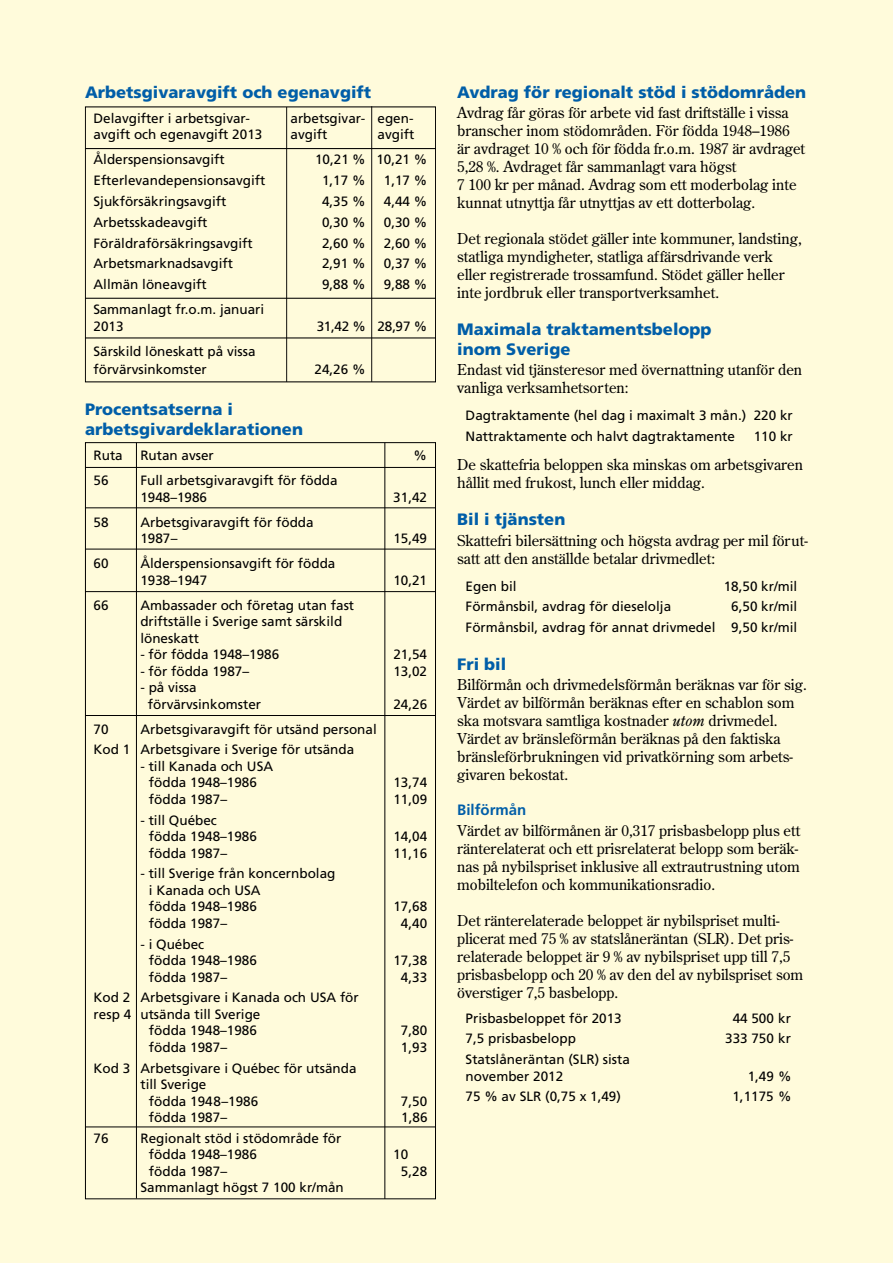
<style>
.page{position:relative;width:893px;height:1263px;background:#fffbdb}
.page>*{position:absolute;margin:0;border:0;box-sizing:border-box;transform-origin:0 0}
.t1{font:900 16.5px/19.8px "Frutiger";color:#005ea8}
.t2{font:15px/18px "Century Old Style";color:#000}
.t3{font:700 15px "Frutiger";color:#005ea8}
.t4{font:13.5px/16.5px "Frutiger";color:#000}
.s1{font-style:italic}
</style>
<div class="page">
<div style="left:85px;top:106px;width:351px;height:276px;border:1px solid #000"></div>
<hr style="left:85px;top:148px;width:351px;height:1px;background:#000">
<hr style="left:286px;top:107px;width:1px;height:275px;background:#000">
<hr style="left:371px;top:106px;width:1px;height:276px;background:#000">
<hr style="left:85px;top:338px;width:351px;height:1px;background:#000">
<hr style="left:85px;top:298px;width:351px;height:1px;background:#000">
<hr style="left:85px;top:1126px;width:351px;height:1px;background:#000">
<hr style="left:136px;top:443px;width:1px;height:755px;background:#000">
<hr style="left:85px;top:467px;width:351px;height:1px;background:#000">
<hr style="left:85px;top:507px;width:351px;height:1px;background:#000">
<hr style="left:85px;top:549px;width:351px;height:1px;background:#000">
<hr style="left:85px;top:591px;width:351px;height:1px;background:#000">
<hr style="left:384px;top:443px;width:1px;height:756px;background:#000">
<hr style="left:85px;top:715px;width:351px;height:1px;background:#000">
<p class="t1" style="left:85px;top:82px;width:288px">Arbetsgivaravgift och egenavgift</p>
<p class="t4" style="left:94px;top:110px;width:158px">Delavgifter i arbetsgivar-</p>
<p class="t4" style="left:291px;top:110px;width:124px">arbetsgivar- egen-</p>
<p class="t4" style="left:94px;top:126px;width:170px">avgift och egenavgift 2013</p>
<p class="t4" style="left:291px;top:126px;width:38px">avgift</p>
<p class="t4" style="left:378px;top:126px;width:38px">avgift</p>
<p class="t4" style="left:94px;top:151px;width:133px">Ålderspensionsavgift</p>
<p class="t4" style="left:315px;top:151px;width:114px">10,21 % 10,21 %</p>
<p class="t4" style="left:94px;top:172px;width:173px">Efterlevandepensionsavgift</p>
<p class="t4" style="left:322px;top:172px;width:45px">1,17 %</p>
<p class="t4" style="left:384px;top:172px;width:45px">1,17 %</p>
<p class="t4" style="left:94px;top:193px;width:134px">Sjukförsäkringsavgift</p>
<p class="t4" style="left:322px;top:193px;width:45px">4,35 %</p>
<p class="t4" style="left:384px;top:193px;width:45px">4,44 %</p>
<p class="t4" style="left:94px;top:214px;width:116px">Arbetsskadeavgift</p>
<p class="t4" style="left:322px;top:214px;width:45px">0,30 %</p>
<p class="t4" style="left:384px;top:214px;width:45px">0,30 %</p>
<p class="t4" style="left:94px;top:234px;width:161px">Föräldraförsäkringsavgift</p>
<p class="t4" style="left:322px;top:234px;width:45px">2,60 %</p>
<p class="t4" style="left:384px;top:234px;width:45px">2,60 %</p>
<p class="t4" style="left:94px;top:255px;width:141px">Arbetsmarknadsavgift</p>
<p class="t4" style="left:322px;top:255px;width:45px">2,91 %</p>
<p class="t4" style="left:384px;top:255px;width:45px">0,37 %</p>
<p class="t4" style="left:94px;top:276px;width:115px">Allmän löneavgift</p>
<p class="t4" style="left:322px;top:276px;width:45px">9,88 %</p>
<p class="t4" style="left:384px;top:276px;width:45px">9,88 %</p>
<p class="t4" style="left:94px;top:301px;width:172px">Sammanlagt fr.o.m. januari<br>2013</p>
<p class="t4" style="left:317px;top:317px;width:112px">31,42 % 28,97 %</p>
<p class="t4" style="left:94px;top:342px;width:164px;line-height:18px">Särskild löneskatt på vissa förvärvsinkomster</p>
<p class="t4" style="left:315px;top:360px;width:53px">24,26 %</p>
<p class="t1" style="left:85px;top:399px;width:219px">Procentsatserna i arbetsgivardeklarationen</p>
<p class="t4" style="left:94px;top:447px;width:31px">Ruta</p>
<p class="t4" style="left:140px;top:447px;width:75px">Rutan avser</p>
<p class="t4" style="left:414px;top:447px;width:15px">%</p>
<p class="t4" style="left:94px;top:472px;width:17px">56</p>
<p class="t4" style="left:140px;top:472px;width:199px">Full arbetsgivaravgift för födda<br>1948–1986</p>
<p class="t4" style="left:393px;top:489px;width:35px">31,42</p>
<p class="t4" style="left:94px;top:514px;width:17px">58</p>
<p class="t4" style="left:140px;top:514px;width:175px">Arbetsgivaravgift för födda<br>1987–</p>
<p class="t4" style="left:94px;top:555px;width:17px">60</p>
<p class="t4" style="left:140px;top:555px;width:197px">Ålderspensionsavgift för födda<br>1938–1947</p>
<p class="t4" style="left:393px;top:530px;width:35px">15,49</p>
<p class="t4" style="left:393px;top:572px;width:35px">10,21</p>
<p class="t4" style="left:94px;top:597px;width:17px">66</p>
<p class="t4" style="left:140px;top:597px;width:215px">Ambassader och företag utan fast driftställe i Sverige samt särskild löneskatt</p>
<p class="t4" style="left:140px;top:646px;width:140px">- för födda 1948–1986</p>
<p class="t4" style="left:393px;top:646px;width:35px">21,54</p>
<p class="t4" style="left:140px;top:663px;width:110px">- för födda 1987–</p>
<p class="t4" style="left:393px;top:663px;width:35px">13,02</p>
<p class="t4" style="left:148px;top:679px;width:115px;text-indent:-8px">- på vissa förvärvsinkomster</p>
<p class="t4" style="left:393px;top:696px;width:35px">24,26</p>
<p class="t4" style="left:94px;top:718px;width:285px;line-height:20.7px;text-indent:47px">Arbetsgivaravgift för utsänd personal<br>Kod 1 Arbetsgivare i Sverige för utsända</p>
<p class="t4" style="left:140px;top:758px;width:134px;text-align:center">- till Kanada och USA födda 1948–1986</p>
<p class="t4" style="left:94px;top:721px;width:17px">70</p>
<p class="t4" style="left:393px;top:774px;width:35px">13,74</p>
<p class="t4" style="left:149px;top:791px;width:80px">födda 1987–</p>
<p class="t4" style="left:393px;top:791px;width:35px">11,09</p>
<p class="t4" style="left:149px;top:811px;width:110px;text-indent:-8px">- till Québec födda 1948–1986</p>
<p class="t4" style="left:393px;top:828px;width:35px">14,04</p>
<p class="t4" style="left:149px;top:844px;width:80px">födda 1987–</p>
<p class="t4" style="left:393px;top:844px;width:35px">11,16</p>
<p class="t4" style="left:149px;top:865px;width:188px;text-indent:-8px">- till Sverige från koncernbolag i Kanada och USA<br>födda 1948–1986</p>
<p class="t4" style="left:393px;top:898px;width:35px">17,68</p>
<p class="t4" style="left:149px;top:915px;width:80px">födda 1987–</p>
<p class="t4" style="left:401px;top:915px;width:28px">4,40</p>
<p class="t4" style="left:149px;top:935px;width:110px;text-indent:-8px">- i Québec<br>födda 1948–1986</p>
<p class="t4" style="left:393px;top:952px;width:35px">17,38</p>
<p class="t4" style="left:149px;top:968px;width:80px">födda 1987–</p>
<p class="t4" style="left:401px;top:968px;width:28px">4,33</p>
<p class="t4" style="left:94px;top:989px;width:267px">Kod 2 Arbetsgivare i Kanada och USA för</p>
<p class="t4" style="left:94px;top:1006px;width:168px">resp 4 utsända till Sverige</p>
<p class="t4" style="left:149px;top:1022px;width:110px">födda 1948–1986</p>
<p class="t4" style="left:401px;top:1022px;width:28px">7,80</p>
<p class="t4" style="left:149px;top:1039px;width:80px">födda 1987–</p>
<p class="t4" style="left:401px;top:1039px;width:28px">1,93</p>
<p class="t4" style="left:94px;top:1059px;width:264px">Kod 3 Arbetsgivare i Québec för utsända</p>
<p class="t4" style="left:140px;top:1076px;width:68px">till Sverige</p>
<p class="t4" style="left:149px;top:1092px;width:111px">födda 1948–1986</p>
<p class="t4" style="left:401px;top:1092px;width:28px">7,50</p>
<p class="t4" style="left:149px;top:1109px;width:80px">födda 1987–</p>
<p class="t4" style="left:401px;top:1109px;width:28px">1,86</p>
<p class="t4" style="left:94px;top:1130px;width:17px">76</p>
<p class="t4" style="left:149px;top:1130px;width:194px;text-indent:-8px">Regionalt stöd i stödområde för födda 1948–1986</p>
<p class="t4" style="left:393px;top:1146px;width:17px">10</p>
<p class="t4" style="left:149px;top:1163px;width:80px">födda 1987–</p>
<p class="t4" style="left:401px;top:1163px;width:28px">5,28</p>
<p class="t4" style="left:140px;top:1179px;width:205px">Sammanlagt högst 7 100 kr/mån</p>
<p class="t1" style="left:457px;top:82px;width:351px">Avdrag för regionalt stöd i stödområden</p>
<p class="t2" style="left:457px;top:103px;width:350px">Avdrag får göras för arbete vid fast driftställe i vissa branscher inom stödområden. För födda 1948–1986 är avdraget 10 % och för födda fr.o.m. 1987 är avdraget 5,28 %. Avdraget får sammanlagt vara högst<br>7 100 kr per månad. Avdrag som ett moderbolag inte kunnat utnyttja får utnyttjas av ett dotterbolag.</p>
<p class="t2" style="left:457px;top:229px;width:346px">Det regionala stödet gäller inte kommuner, landsting, statliga myndigheter, statliga affärsdrivande verk eller registrerade trossamfund. Stödet gäller heller inte jordbruk eller transportverksamhet.</p>
<p class="t1" style="left:457px;top:319px;width:256px">Maximala traktamentsbelopp inom Sverige</p>
<p class="t2" style="left:457px;top:360px;width:347px">Endast vid tjänsteresor med övernattning utanför den vanliga verksamhetsorten:</p>
<p class="t4" style="left:466px;top:405px;width:329px;line-height:20.9px">Dagtraktamente (hel dag i maximalt 3 mån.) 220 kr<br>Nattraktamente och halvt dagtraktamente</p>
<p class="t4" style="left:754px;top:428px;width:41px">110 kr</p>
<p class="t2" style="left:457px;top:455px;width:347px">De skattefria beloppen ska minskas om arbetsgivaren hållit med frukost, lunch eller middag.</p>
<p class="t1" style="left:457px;top:509px;width:110px">Bil i tjänsten</p>
<p class="t2" style="left:457px;top:531px;width:352px">Skattefri bilersättning och högsta avdrag per mil förut&shy;satt att den anställde betalar drivmedlet:</p>
<p class="t4" style="left:466px;top:578px;width:53px">Egen bil</p>
<p class="t4" style="left:724px;top:578px;width:75px">18,50 kr/mil</p>
<p class="t4" style="left:466px;top:598px;width:207px">Förmånsbil, avdrag för dieselolja</p>
<p class="t4" style="left:466px;top:596px;width:333px;line-height:20.9px;text-align:right">6,50 kr/mil<br>Förmånsbil, avdrag för annat drivmedel 9,50 kr/mil</p>
<p class="t1" style="left:457px;top:654px;width:51px">Fri bil</p>
<p class="t2" style="left:457px;top:675px;width:351px">Bilförmån och drivmedelsförmån beräknas var för sig.<br>Värdet av bilförmån beräknas efter en schablon som ska motsvara samtliga kostnader <span class="s1">utom</span> drivmedel.<br>Värdet av bränsleförmån beräknas på den faktiska bränsleförbrukningen vid privatkörning som arbets&shy;givaren bekostat.</p>
<p class="t3" style="left:457px;top:801px;width:71px">Bilförmån</p>
<p class="t2" style="left:457px;top:821px;width:345px">Värdet av bilförmånen är 0,317 prisbasbelopp plus ett ränterelaterat och ett prisrelaterat belopp som beräk&shy;nas på nybilspriset inklusive all extrautrustning utom mobiltelefon och kommunikationsradio.</p>
<p class="t2" style="left:457px;top:911px;width:348px">Det ränterelaterade beloppet är nybilspriset multi&shy;plicerat med 75 % av statslåneräntan (SLR). Det pris&shy;relaterade beloppet är 9 % av nybilspriset upp till 7,5 prisbasbelopp och 20 % av den del av nybilspriset som överstiger 7,5 basbelopp.</p>
<p class="t4" style="left:466px;top:1009px;width:158px">Prisbasbeloppet för 2013</p>
<p class="t4" style="left:733px;top:1009px;width:60px">44 500 kr</p>
<p class="t4" style="left:466px;top:1030px;width:112px">7,5 prisbasbelopp</p>
<p class="t4" style="left:725px;top:1030px;width:67px">333 750 kr</p>
<p class="t4" style="left:466px;top:1051px;width:166px">Statslåneräntan (SLR) sista november 2012</p>
<p class="t4" style="left:748px;top:1067px;width:45px">1,49 %</p>
<p class="t4" style="left:466px;top:1088px;width:157px">75 % av SLR (0,75 x 1,49)</p>
<p class="t4" style="left:732px;top:1088px;width:61px">1,1175 %</p>
</div>
